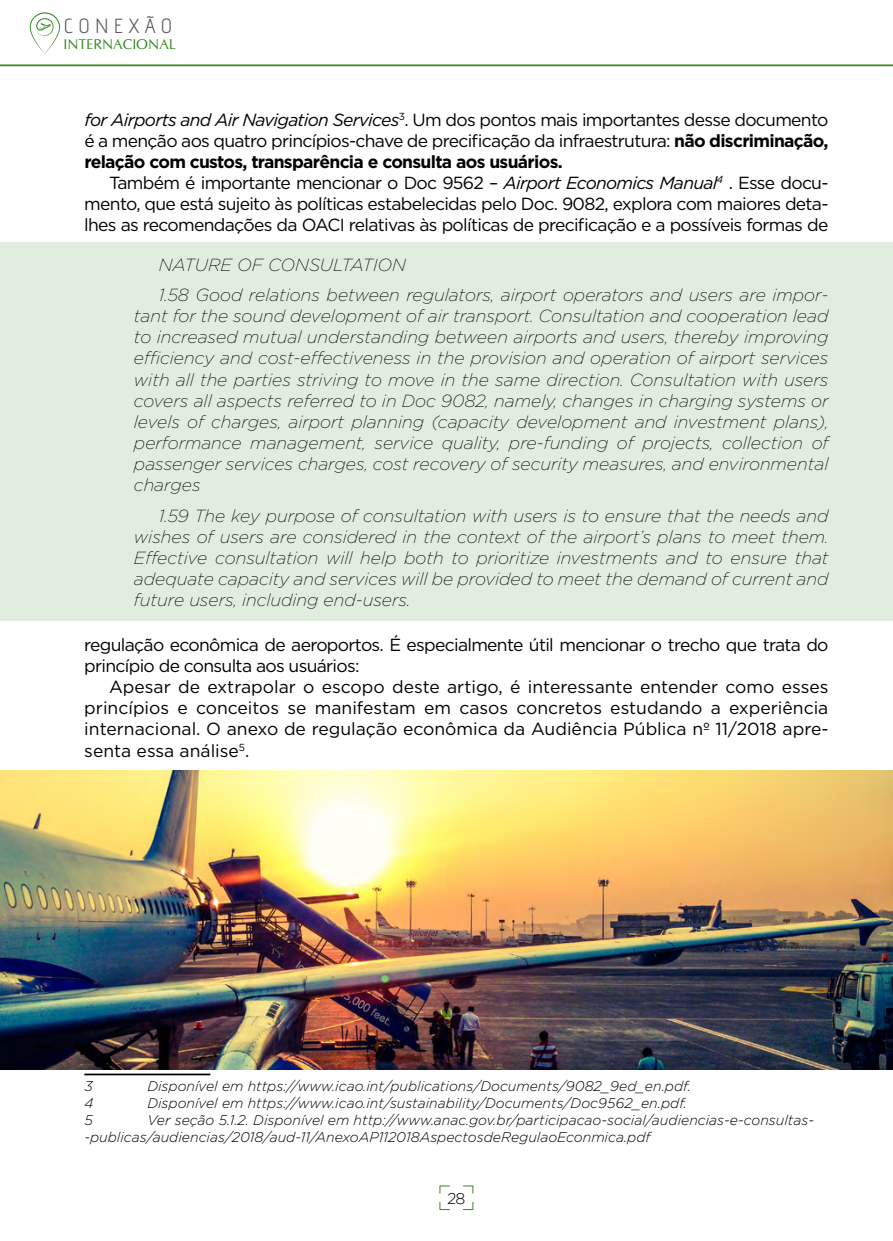
<style>
.page{position:relative;width:893px;height:1241px;background:#fff}
.page>*{position:absolute;margin:0;border:0;box-sizing:border-box;transform-origin:0 0}
.t1{font:20.47px "advent";color:#5e5d5d}
.t2{font:italic 200 17.5px/21px "Gotham HTF";color:#000;text-align:justify}
.t3{font:17.5px/21px "Gotham HTF";letter-spacing:-.04em;color:#000;text-align:justify}
.t4{font:300 15.75px "Gotham";color:#000}
.t5{font:14.17px "CG Omega";color:#378723}
.t6{font:italic 300 14px/16.8px "Gotham HTF";color:#000}
.s1{font-style:italic}
.s2{font-weight:700}
</style>
<div class="page">
<svg style="left:30px;top:12px;width:30px;height:42px"></svg>
<hr style="left:0;top:64px;width:893px;height:2px;background:#378723">
<svg style="left:439px;top:1185px;width:35px;height:25px"></svg>
<div style="left:0;top:242px;width:893px;height:378px;background:#e1edde"></div>
<hr style="left:84px;top:1073px;width:126px;height:2px;background:#000">
<img style="left:0;top:770px;width:893px;height:299px">
<p class="t1" style="left:64px;top:14px;width:110px">C O N E X Ã O</p>
<p class="t5" style="left:63px;top:35px;width:114px">INTERNACIONAL</p>
<p class="t3" style="left:84px;top:109px;width:746px"><span class="s1">for Airports and Air Navigation Services</span><sup>3</sup>. Um dos pontos mais importantes desse documento é a menção aos quatro princípios-chave de precificação da infraestrutura: <span class="s2">não discriminação, relação com custos, transparência e consulta aos usuários.</span></p>
<p class="t3" style="left:84px;top:172px;width:746px;text-indent:25px">Também é importante mencionar o Doc 9562 – <span class="s1">Airport Economics Manual</span><sup>4</sup> . Esse docu&shy;mento, que está sujeito às políticas estabelecidas pelo Doc. 9082, explora com maiores deta&shy;lhes as recomendações da OACI relativas às políticas de precificação e a possíveis formas de</p>
<p class="t2" style="left:159px;top:249px;width:671px;line-height:31px">NATURE OF CONSULTATION<br>1.58 Good relations between regulators, airport operators and users are impor-</p>
<p class="t2" style="left:134px;top:305px;width:696px">tant for the sound development of air transport. Consultation and cooperation lead to increased mutual understanding between airports and users, thereby improving efficiency and cost-effectiveness in the provision and operation of airport services with all the parties striving to move in the same direction. Consultation with users covers all aspects referred to in Doc 9082, namely, changes in charging systems or levels of charges, airport planning (capacity development and investment plans), performance management, service quality, pre-funding of projects, collection of passenger services charges, cost recovery of security measures, and environmental charges</p>
<p class="t2" style="left:134px;top:504px;width:696px;text-indent:25px">1.59 The key purpose of consultation with users is to ensure that the needs and wishes of users are considered in the context of the airport’s plans to meet them.<br>Effective consultation will help both to prioritize investments and to ensure that adequate capacity and services will be provided to meet the demand of current and future users, including end-users.</p>
<p class="t3" style="left:84px;top:634px;width:746px">regulação econômica de aeroportos. É especialmente útil mencionar o trecho que trata do princípio de consulta aos usuários:</p>
<p class="t3" style="left:84px;top:676px;width:746px;text-indent:25px">Apesar de extrapolar o escopo deste artigo, é interessante entender como esses princípios e conceitos se manifestam em casos concretos estudando a experiência internacional. O anexo de regulação econômica da Audiência Pública nº 11/2018 apre&shy;senta essa análise<sup>5</sup>.</p>
<p class="t6" style="left:84px;top:1077px;width:10px">3</p>
<p class="t6" style="left:147px;top:1077px;width:545px">Disponível em https://www.icao.int/publications/Documents/9082_9ed_en.pdf.</p>
<p class="t6" style="left:84px;top:1094px;width:11px">4</p>
<p class="t6" style="left:147px;top:1094px;width:541px">Disponível em https://www.icao.int/sustainability/Documents/Doc9562_en.pdf.</p>
<p class="t6" style="left:84px;top:1111px;width:10px">5</p>
<p class="t6" style="left:84px;top:1111px;width:731px;text-indent:63px">Ver seção 5.1.2. Disponível em http://www.anac.gov.br/participacao-social/audiencias-e-consultas--publicas/audiencias/2018/aud-11/AnexoAP112018AspectosdeRegulaoEconmica.pdf</p>
<p class="t4" style="left:447px;top:1189px;width:20px">28</p>
</div>
